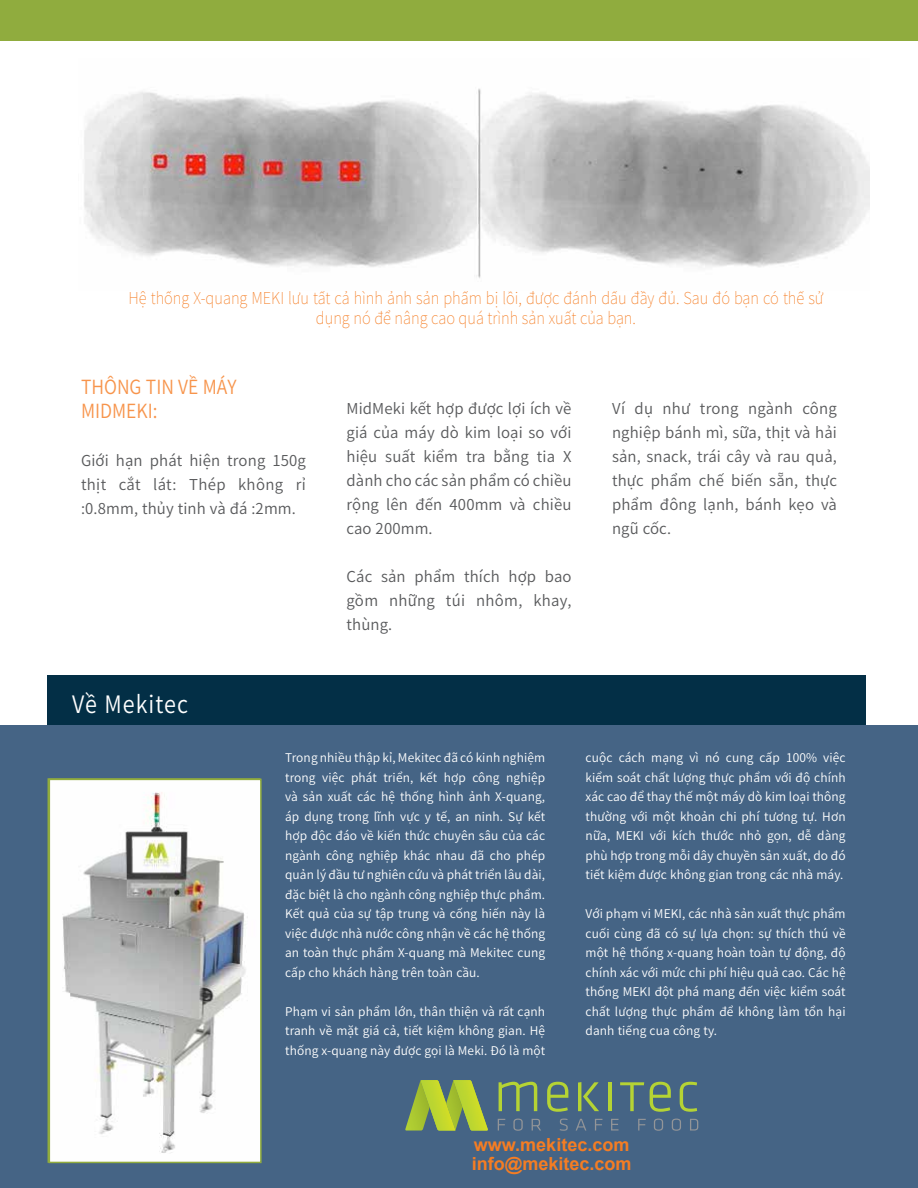
<style>
.page{position:relative;width:918px;height:1188px;background:#fff}
.page>*{position:absolute;margin:0;border:0;box-sizing:border-box;transform-origin:0 0}
.t1{font:24px "Source Han Sans TW";letter-spacing:.05em;color:#fff;scale:.9 1}
.t2{font:19.5px/24px "Source Han Sans TW";color:#f7944b;scale:.9 1}
.t3{font:700 18px/19.5px "Arial";color:#f57d23}
.t4{font:200 16.5px/20px "Source Han Sans TW";color:#f57d23;text-align:center;scale:.9 1}
.t5{font:15px/24px "Source Han Sans TW";letter-spacing:.01em;color:#58595b;text-align:justify}
.t6{font:12px/19.5px "Source Han Sans TW";letter-spacing:.01em;color:#fff;text-align:justify}
</style>
<div class="page">
<div style="left:0;top:0;width:918px;height:40px;background:#90ac3e"></div>
<div style="left:0;top:726px;width:918px;height:462px;background:#456485"></div>
<div style="left:48px;top:676px;width:818px;height:49px;background:#032f46"></div>
<svg style="left:405px;top:1080px;width:16px;height:51px"></svg>
<img style="left:421px;top:1080px;width:32px;height:51px">
<img style="left:453px;top:1080px;width:35px;height:51px">
<svg style="left:498px;top:1119px;width:7px;height:12px"></svg>
<svg style="left:513px;top:1119px;width:10px;height:12px"></svg>
<svg style="left:532px;top:1119px;width:9px;height:12px"></svg>
<svg style="left:560px;top:1119px;width:8px;height:12px"></svg>
<svg style="left:576px;top:1119px;width:10px;height:12px"></svg>
<svg style="left:595px;top:1119px;width:7px;height:12px"></svg>
<svg style="left:611px;top:1119px;width:8px;height:12px"></svg>
<svg style="left:638px;top:1119px;width:8px;height:12px"></svg>
<svg style="left:654px;top:1119px;width:9px;height:12px"></svg>
<svg style="left:672px;top:1119px;width:9px;height:12px"></svg>
<svg style="left:690px;top:1119px;width:8px;height:12px"></svg>
<svg style="left:499px;top:1082px;width:38px;height:29px"></svg>
<svg style="left:547px;top:1082px;width:21px;height:30px"></svg>
<svg style="left:578px;top:1082px;width:21px;height:29px"></svg>
<hr style="left:608px;top:1082px;width:3px;height:29px;background:#b5d334">
<svg style="left:620px;top:1082px;width:24px;height:29px"></svg>
<svg style="left:650px;top:1082px;width:21px;height:30px"></svg>
<svg style="left:680px;top:1082px;width:17px;height:30px"></svg>
<img style="left:52px;top:782px;width:207px;height:378px">
<div style="left:49px;top:779px;width:213px;height:384px;border:2px solid #91ac3e"></div>
<img style="left:84px;top:88px;width:786px;height:190px">
<h3 class="t4" style="left:129px;top:288px;width:774px">Hệ thống X-quang MEKI lưu tất cả hình ảnh sản phẩm bị lỗi, được đánh dấu đầy đủ. Sau đó bạn có thể sử dụng nó để nâng cao quá trình sản xuất của bạn.</h3>
<h2 class="t2" style="left:81px;top:375px;width:174px">THÔNG TIN VỀ MÁY<br>MIDMEKI:</h2>
<p class="t5" style="left:81px;top:448px;width:227px">Giới hạn phát hiện trong 150g thịt cắt lát: Thép không rỉ :0.8mm, thủy tinh và đá :2mm.</p>
<p class="t5" style="left:346px;top:397px;width:227px">MidMeki kết hợp được lợi ích về giá của máy dò kim loại so với hiệu suất kiểm tra bằng tia X dành cho các sản phẩm có chiều rộng lên đến 400mm và chiều cao 200mm.</p>
<p class="t5" style="left:346px;top:565px;width:227px">Các sản phẩm thích hợp bao gồm những túi nhôm, khay, thùng.</p>
<p class="t5" style="left:612px;top:397px;width:227px">Ví dụ như trong ngành công nghiệp bánh mì, sữa, thịt và hải sản, snack, trái cây và rau quả, thực phẩm chế biến sẵn, thực phẩm đông lạnh, bánh kẹo và ngũ cốc.</p>
<h1 class="t1" style="left:72px;top:691px;width:130px">Về Mekitec</h1>
<p class="t6" style="left:285px;top:748px;width:262px;text-indent:-176px"><sup>About</sup> <sup>Mekitec</sup> Trong nhiều thập kỉ, Mekitec đã có kinh nghiệm trong việc phát triển, kết hợp công nghiệp và sản xuất các hệ thống hình ảnh X-quang, áp dụng trong lĩnh vực y tế, an ninh. Sự kết hợp độc đáo về kiến thức chuyên sâu của các ngành công nghiệp khác nhau đã cho phép quản lý đầu tư nghiên cứu và phát triển lâu dài, đặc biệt là cho ngành công nghiệp thực phẩm.<br>Kết quả của sự tập trung và cống hiến này là việc được nhà nước công nhận về các hệ thống an toàn thực phẩm X-quang mà Mekitec cung cấp cho khách hàng trên toàn cầu.</p>
<p class="t6" style="left:285px;top:1002px;width:262px">Phạm vi sản phẩm lớn, thân thiện và rất cạnh tranh về mặt giá cả, tiết kiệm không gian. Hệ thống x-quang này được gọi là Meki. Đó là một</p>
<p class="t6" style="left:586px;top:748px;width:262px">cuộc cách mạng vì nó cung cấp 100% việc kiểm soát chất lượng thực phẩm với độ chính xác cao để thay thế một máy dò kim loại thông thường với một khoản chi phí tương tự. Hơn nữa, MEKI với kích thước nhỏ gọn, dễ dàng phù hợp trong mỗi dây chuyền sản xuất, do đó tiết kiệm được không gian trong các nhà máy.</p>
<p class="t6" style="left:586px;top:904px;width:262px">Với phạm vi MEKI, các nhà sản xuất thực phẩm cuối cùng đã có sự lựa chọn: sự thích thú về một hệ thống x-quang hoàn toàn tự động, độ chính xác với mức chi phí hiệu quả cao. Các hệ thống MEKI đột phá mang đến việc kiểm soát chất lượng thực phẩm để không làm tổn hại danh tiếng cua công ty.</p>
<h3 class="t3" style="left:472px;top:1135px;width:161px">www.mekitec.com info@mekitec.com</h3>
</div>
